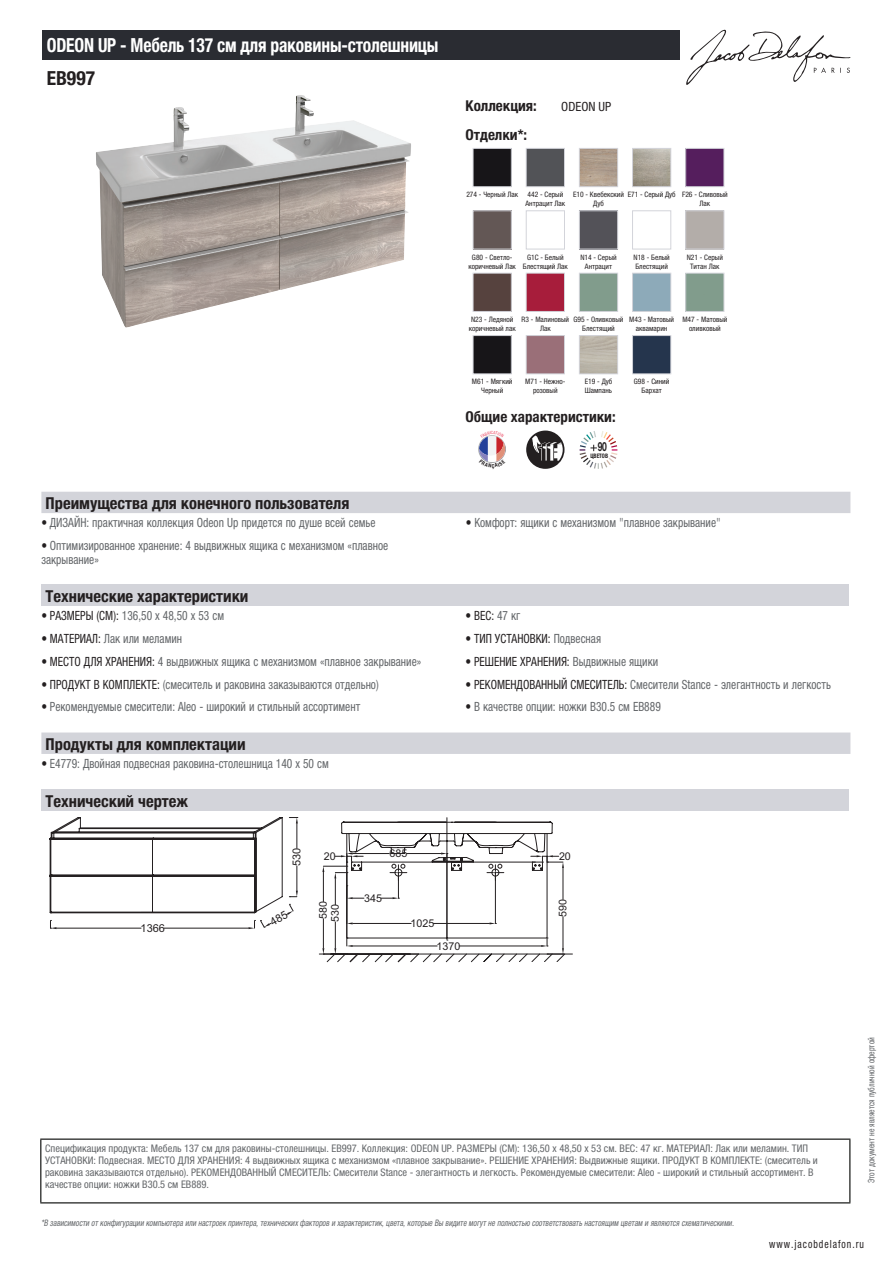
<style>
.page{position:relative;width:893px;height:1263px;background:#fff}
.page>*{position:absolute;margin:0;border:0;box-sizing:border-box;transform-origin:0 0}
.t1{font:700 condensed 19.5px "Helvetica Neue LTCYR";letter-spacing:-.01em;color:#fff;scale:.9 1}
.t2{font:700 condensed 19.5px "Helvetica Neue LTCYR";color:#231f20}
.t3{font:700 condensed 16.5px "Helvetica Neue LTCYR";color:#231f20}
.t4{font:700 condensed 15px "Helvetica Neue LTCYR";color:#231f20}
.t5{font:condensed 12.75px/13.5px "Helvetica Neue LTCYR";color:#626568;scale:.9 1}
.t6{font:condensed 12.75px "Helvetica Neue LTCYR";color:#231f20;scale:.9 1}
.t7{font:condensed 12.75px "Helvetica Neue LTCYR";color:#231f20}
.t8{font:700 12.6px "Helvetica Neue LT Std";color:#231f20;scale:.68 1}
.t9{font:condensed 11.25px "Helvetica Neue LTCYR";letter-spacing:.1em;color:#231f20;scale:.87 1}
.t10{font:10.95px "Arial";color:#231f20}
.t11{font:10.65px "Arial";color:#231f20}
.t12{font:condensed 10.5px/12px "Helvetica Neue LTCYR";color:#626568}
.t13{font:italic condensed 9px "Helvetica Neue LTCYR";color:#626568;scale:.87 1}
.t14{font:condensed 9px "Helvetica Neue LTCYR";color:#626568;scale:.87 1}
.t15{font:condensed 7.5px/9px "Helvetica Neue LTCYR";color:#231f20;text-align:center}
.t16{font:700 condensed 6.15px "Helvetica Neue LTCYR";color:#231f20;scale:.89 1}
.s1{color:#231f20}
.s2{color:#626568}
</style>
<div class="page">
<svg style="left:686px;top:30px;width:164px;height:55px"></svg>
<img style="left:96px;top:95px;width:315px;height:233px">
<img style="left:475px;top:150px;width:35px;height:35px">
<div style="left:473px;top:148px;width:39px;height:39px;border:1px solid #d3d4da"></div>
<img style="left:528px;top:150px;width:35px;height:35px">
<div style="left:526px;top:148px;width:39px;height:39px;border:1px solid #d3d4da"></div>
<img style="left:581px;top:150px;width:35px;height:35px">
<div style="left:579px;top:148px;width:39px;height:39px;border:1px solid #d3d4da"></div>
<img style="left:634px;top:150px;width:35px;height:35px">
<div style="left:632px;top:148px;width:39px;height:39px;border:1px solid #d3d4da"></div>
<img style="left:687px;top:150px;width:35px;height:35px">
<div style="left:685px;top:148px;width:39px;height:39px;border:1px solid #d3d4da"></div>
<img style="left:475px;top:212px;width:35px;height:35px">
<div style="left:473px;top:210px;width:39px;height:39px;border:1px solid #d3d4da"></div>
<div style="left:526px;top:210px;width:39px;height:39px;border:1px solid #d3d4da"></div>
<img style="left:581px;top:212px;width:35px;height:35px">
<div style="left:579px;top:210px;width:39px;height:39px;border:1px solid #d3d4da"></div>
<div style="left:632px;top:210px;width:39px;height:39px;border:1px solid #d3d4da"></div>
<div style="left:685px;top:210px;width:39px;height:39px;border:1px solid #d3d4da"></div>
<img style="left:475px;top:275px;width:35px;height:35px">
<div style="left:473px;top:273px;width:39px;height:39px;border:1px solid #d3d4da"></div>
<img style="left:528px;top:275px;width:35px;height:35px">
<div style="left:526px;top:273px;width:39px;height:39px;border:1px solid #d3d4da"></div>
<div style="left:579px;top:273px;width:39px;height:39px;border:1px solid #d3d4da"></div>
<div style="left:632px;top:273px;width:39px;height:39px;border:1px solid #d3d4da"></div>
<div style="left:685px;top:273px;width:39px;height:39px;border:1px solid #d3d4da"></div>
<img style="left:475px;top:337px;width:35px;height:35px">
<div style="left:473px;top:335px;width:39px;height:39px;border:1px solid #d3d4da"></div>
<div style="left:526px;top:335px;width:39px;height:39px;border:1px solid #d3d4da"></div>
<div style="left:579px;top:335px;width:39px;height:39px;border:1px solid #d3d4da"></div>
<img style="left:634px;top:337px;width:35px;height:35px">
<div style="left:632px;top:335px;width:39px;height:39px;border:1px solid #d3d4da"></div>
<svg style="left:526px;top:431px;width:38px;height:38px"></svg>
<svg style="left:580px;top:431px;width:37px;height:38px"></svg>
<div style="left:41px;top:492px;width:809px;height:21px;background:#d3d4da"></div>
<div style="left:41px;top:585px;width:808px;height:21px;background:#d3d4da"></div>
<div style="left:41px;top:732px;width:809px;height:22px;background:#d3d4da"></div>
<div style="left:41px;top:789px;width:808px;height:22px;background:#d3d4da"></div>
<svg style="left:319px;top:817px;width:254px;height:145px"></svg>
<div style="left:43px;top:30px;width:637px;height:30px;background:#2a2c32"></div>
<hr style="left:40px;top:1138px;width:810px;height:2px;background:#040503">
<hr style="left:40px;top:1140px;width:1px;height:62px;background:#040503">
<hr style="left:849px;top:1140px;width:1px;height:62px;background:#040503">
<hr style="left:40px;top:1202px;width:810px;height:1px;background:#040503">
<svg style="left:479px;top:435px;width:26px;height:28px"></svg>
<svg style="left:49px;top:817px;width:249px;height:112px"></svg>
<h1 class="t1" style="left:47px;top:34px;width:437px">ODEON UP - Мебель 137 см для раковины-столешницы</h1>
<h1 class="t2" style="left:47px;top:67px;width:50px">EB997</h1>
<p class="t4" style="left:466px;top:97px;width:73px">Коллекция:</p>
<p class="t7" style="left:561px;top:99px;width:52px">ODEON UP</p>
<p class="t4" style="left:466px;top:126px;width:63px">Отделки*:</p>
<p class="t15" style="left:466px;top:190px;width:53px">274 - Черный Лак</p>
<p class="t15" style="left:525px;top:190px;width:41px;text-align:left">442 - Серый<br>Антрацит Лак</p>
<p class="t15" style="left:573px;top:190px;width:52px">E10 - Квебекский<br>Дуб</p>
<p class="t15" style="left:699px;top:190px;width:30px;text-align:left;text-indent:-72px">E71 - Серый Дуб F26 - Сливовый<br>Лак</p>
<p class="t15" style="left:468px;top:252px;width:49px">G80 - Светло&shy;коричневый Лак</p>
<p class="t15" style="left:523px;top:252px;width:47px">G1C - Белый<br>Блестящий Лак</p>
<p class="t15" style="left:580px;top:252px;width:38px">N14 - Серый<br>Антрацит</p>
<p class="t15" style="left:633px;top:252px;width:38px;text-align:left">N18 - Белый<br>Блестящий</p>
<p class="t15" style="left:687px;top:252px;width:38px">N21 - Серый<br>Титан Лак</p>
<p class="t15" style="left:469px;top:315px;width:49px">N23 - Ледяной коричневый лак</p>
<p class="t15" style="left:522px;top:315px;width:49px">R3 - Малиновый<br>Лак</p>
<p class="t15" style="left:573px;top:315px;width:51px">G95 - Оливковый<br>Блестящий</p>
<p class="t15" style="left:629px;top:315px;width:46px">M43 - Матовый аквамарин</p>
<p class="t15" style="left:682px;top:315px;width:46px">M47 - Матовый оливковый</p>
<p class="t15" style="left:472px;top:377px;width:42px">M61 - Мягкий<br>Черный</p>
<p class="t15" style="left:525px;top:377px;width:42px">M71 - Нежно&shy;розовый</p>
<p class="t15" style="left:585px;top:377px;width:29px;text-align:left">E19 - Дуб<br>Шампань</p>
<p class="t15" style="left:634px;top:377px;width:37px">G98 - Синий<br>Бархат</p>
<p class="t4" style="left:466px;top:408px;width:152px">Общие характеристики:</p>
<p class="t16" style="left:590px;top:452px;width:21px">ЦВЕТОВ</p>
<p class="t8" style="left:598px;top:439px;width:15px">90</p>
<p class="t3" style="left:46px;top:494px;width:305px">Преимущества для конечного пользователя</p>
<p class="t5" style="left:41px;top:516px;width:373px"><span class="s1">•</span> ДИЗАЙН: практичная коллекция Odeon Up придется по душе всей семье</p>
<p class="t5" style="left:466px;top:516px;width:285px"><span class="s1">•</span> Комфорт: ящики с механизмом "плавное закрывание"</p>
<p class="t5" style="left:41px;top:539px;width:387px"><span class="s1">•</span> Оптимизированное хранение: 4 выдвижных ящика с механизмом «плавное закрывание»</p>
<p class="t3" style="left:46px;top:587px;width:204px">Технические характеристики</p>
<p class="t5" style="left:41px;top:609px;width:204px"><span class="s1">• РАЗМЕРЫ (СМ):</span> 136,50 x 48,50 x 53 см</p>
<p class="t6" style="left:466px;top:609px;width:62px">• ВЕС: <span class="s2">47 кг</span></p>
<p class="t5" style="left:41px;top:632px;width:158px"><span class="s1">• МАТЕРИАЛ:</span> Лак или меламин</p>
<p class="t6" style="left:466px;top:631px;width:152px">• ТИП УСТАНОВКИ: <span class="s2">Подвесная</span></p>
<p class="t5" style="left:41px;top:655px;width:424px"><span class="s1">• МЕСТО ДЛЯ ХРАНЕНИЯ:</span> 4 выдвижных ящика с механизмом «плавное закрывание»</p>
<p class="t6" style="left:466px;top:654px;width:215px">• РЕШЕНИЕ ХРАНЕНИЯ: <span class="s2">Выдвижные ящики</span></p>
<p class="t5" style="left:41px;top:677px;width:376px"><span class="s1">• ПРОДУКТ В КОМПЛЕКТЕ:</span> (смеситель и раковина заказываются отдельно)</p>
<p class="t5" style="left:466px;top:677px;width:407px"><span class="s1">• РЕКОМЕНДОВАННЫЙ СМЕСИТЕЛЬ:</span> Смесители Stance - элегантность и легкость</p>
<p class="t5" style="left:41px;top:700px;width:356px"><span class="s1">•</span> Рекомендуемые смесители: Aleo - широкий и стильный ассортимент</p>
<p class="t5" style="left:466px;top:700px;width:218px"><span class="s1">•</span> В качестве опции: ножки В30.5 см EB889</p>
<p class="t3" style="left:46px;top:735px;width:202px">Продукты для комплектации</p>
<p class="t5" style="left:41px;top:757px;width:321px"><span class="s1">•</span> E4779: Двойная подвесная раковина-столешница 140 х 50 см</p>
<p class="t3" style="left:46px;top:791px;width:144px">Технический чертеж</p>
<p class="t10" style="left:141px;top:921px;width:26px">1366</p>
<p class="t10" style="left:290px;top:866px;width:20px;rotate:-90deg">530</p>
<p class="t11" style="left:324px;top:849px;width:13px">20</p>
<p class="t11" style="left:389px;top:846px;width:19px">685</p>
<p class="t11" style="left:559px;top:849px;width:13px">20</p>
<p class="t11" style="left:364px;top:891px;width:19px">345</p>
<p class="t11" style="left:328px;top:922px;width:19px;rotate:-90deg">530</p>
<p class="t11" style="left:556px;top:916px;width:19px;rotate:-90deg">590</p>
<p class="t11" style="left:316px;top:918px;width:19px;rotate:-90deg">580</p>
<p class="t11" style="left:411px;top:916px;width:25px">1025</p>
<p class="t11" style="left:437px;top:939px;width:25px">1370</p>
<p class="t12" style="left:45px;top:1142px;width:774px">Спецификация продукта: Мебель 137 см для раковины-столешницы. EB997. Коллекция: ODEON UP. РАЗМЕРЫ (СМ): 136,50 x 48,50 x 53 см. ВЕС: 47 кг. МАТЕРИАЛ: Лак или меламин. ТИП УСТАНОВКИ: Подвесная. МЕСТО ДЛЯ ХРАНЕНИЯ: 4 выдвижных ящика с механизмом «плавное закрывание». РЕШЕНИЕ ХРАНЕНИЯ: Выдвижные ящики. ПРОДУКТ В КОМПЛЕКТЕ: (смеситель и раковина заказываются отдельно). РЕКОМЕНДОВАННЫЙ СМЕСИТЕЛЬ: Смесители Stance - элегантность и легкость. Рекомендуемые смесители: Aleo - широкий и стильный ассортимент. В качестве опции: ножки В30.5 см EB889.</p>
<p class="t13" style="left:41px;top:1218px;width:800px">*В зависимости отконфигурации компьютера или настроек принтера,техническихфакторов и характеристик,цвета,которые Вы видите могутне полностью соответствоватьнастоящим цветам и являются схематическими.</p>
<p class="t14" style="left:866px;top:1183px;width:169px;rotate:-90deg">Этот документ не является публичной офертой</p>
<p class="t9" style="left:769px;top:1237px;width:110px">www.jacobdelafon.ru</p>
</div>
